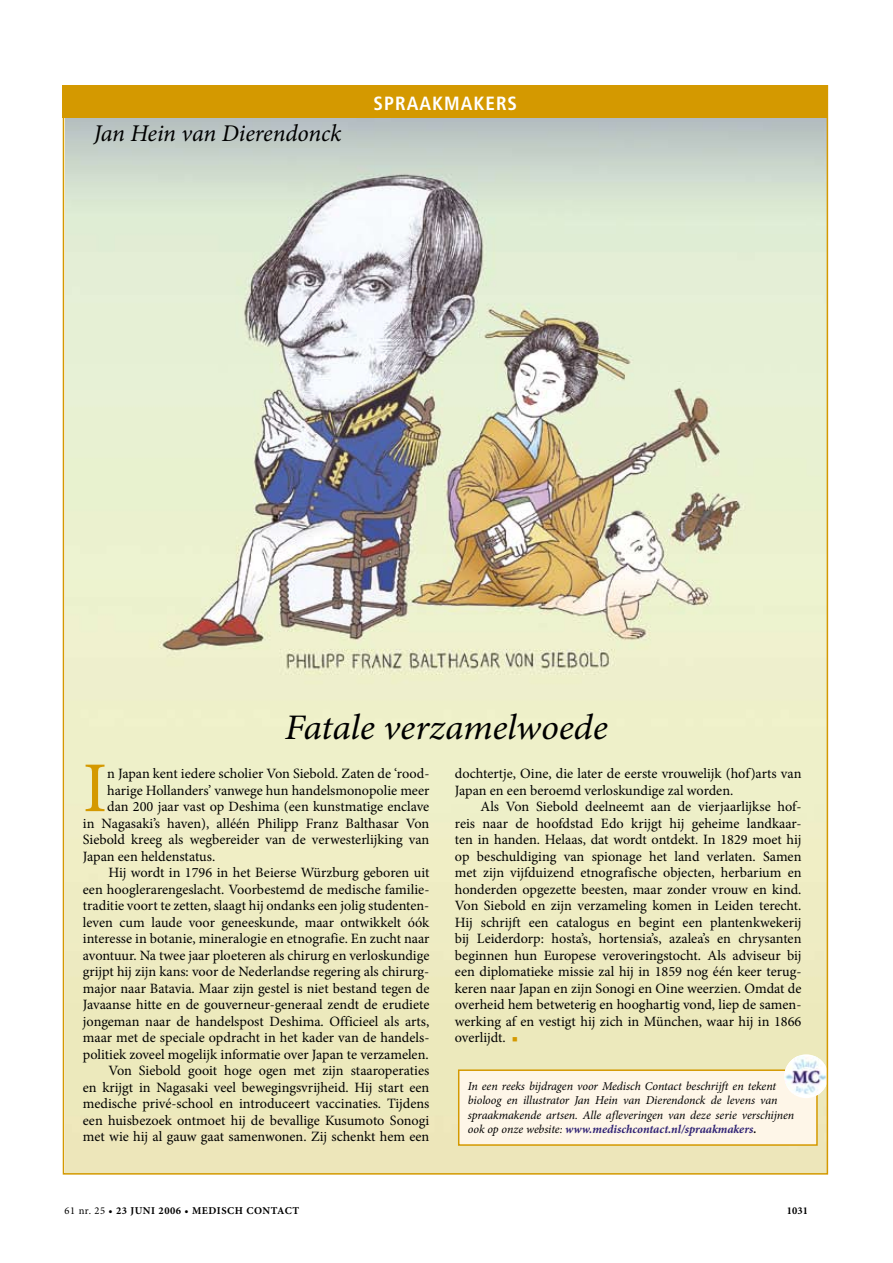
<style>
.page{position:relative;width:893px;height:1263px;background:#fff}
.page>*{position:absolute;margin:0;border:0;box-sizing:border-box;transform-origin:0 0}
.t1{font:71.55px "Minion Pro";color:#d49900}
.t2{font:italic 36px "Minion Pro";letter-spacing:-.005em;color:#000;scale:1.05 1}
.t3{font:italic 24px "Minion Pro";letter-spacing:-.005em;color:#000}
.t4{font:700 condensed 19.2px "Frutiger";letter-spacing:.055em;color:#fff}
.t5{font:14.25px/16.5px "Minion Pro";color:#000}
.t6{font:italic 12px/14.2px "Minion Pro";letter-spacing:-.005em;color:#000}
.t7{font:700 10.5px "Minion Pro";letter-spacing:.05em;color:#000}
.s1{color:#d49900}
.s2{font-weight:700;color:#2f2274}
.s3{font-weight:700}
.s4{font-weight:400}
</style>
<div class="page">
<img style="left:66px;top:117px;width:759px;height:1054px">
<div style="left:63px;top:85px;width:765px;height:32px;background:#d49900"></div>
<div style="left:459px;top:1070px;width:358px;height:75px;background:#fef6e8"></div>
<div style="left:458px;top:1069px;width:360px;height:77px;border:2px solid #d49900"></div>
<svg style="left:784px;top:1054px;width:44px;height:44px"></svg>
<img style="left:785px;top:1056px;width:40px;height:39px">
<h3 class="t3" style="left:94px;top:117px;width:249px">Jan Hein van Dierendonck</h3>
<h3 class="t4" style="left:374px;top:92px;width:145px">SPRAAKMAKERS</h3>
<h2 class="t2" style="left:285px;top:702px;width:309px">Fatale verzamelwoede</h2>
<h1 class="t1" style="left:83px;top:740px;width:26px">I</h1>
<p class="t5" style="left:107px;top:765px;width:324px">n Japan kent iedere scholier Von Siebold. Zaten de ‘rood-</p>
<p class="t5" style="left:107px;top:782px;width:324px">harige Hollanders’ vanwege hun handelsmonopolie meer</p>
<p class="t5" style="left:107px;top:798px;width:324px">dan 200 jaar vast op Deshima (een kunstmatige enclave</p>
<p class="t5" style="left:83px;top:815px;width:348px">in Nagasaki’s haven), alléén Philipp Franz Balthasar Von</p>
<p class="t5" style="left:83px;top:831px;width:348px">Siebold kreeg als wegbereider van de verwesterlijking van</p>
<p class="t5" style="left:83px;top:848px;width:134px">Japan een heldenstatus.</p>
<p class="t5" style="left:108px;top:864px;width:322px">Hij wordt in 1796 in het Beierse Würzburg geboren uit</p>
<p class="t5" style="left:83px;top:881px;width:348px">een hooglerarengeslacht. Voorbestemd de medische familie-</p>
<p class="t5" style="left:83px;top:897px;width:348px">traditie voort te zetten, slaagt hij ondanks een jolig studenten-</p>
<p class="t5" style="left:83px;top:914px;width:348px">leven cum laude voor geneeskunde, maar ontwikkelt óók</p>
<p class="t5" style="left:83px;top:930px;width:348px">interesse in botanie, mineralogie en etnografie. En zucht naar</p>
<p class="t5" style="left:83px;top:947px;width:348px">avontuur. Na twee jaar ploeteren als chirurg en verloskundige</p>
<p class="t5" style="left:83px;top:963px;width:346px">grijpt hij zijn kans: voor de Nederlandse regering als chirurg-</p>
<p class="t5" style="left:83px;top:980px;width:348px">major naar Batavia. Maar zijn gestel is niet bestand tegen de</p>
<p class="t5" style="left:83px;top:996px;width:348px">Javaanse hitte en de gouverneur-generaal zendt de erudiete</p>
<p class="t5" style="left:83px;top:1013px;width:348px">jongeman naar de handelspost Deshima. Officieel als arts,</p>
<p class="t5" style="left:83px;top:1029px;width:348px">maar met de speciale opdracht in het kader van de handels-</p>
<p class="t5" style="left:83px;top:1046px;width:347px">politiek zoveel mogelijk informatie over Japan te verzamelen.</p>
<p class="t5" style="left:108px;top:1062px;width:323px">Von Siebold gooit hoge ogen met zijn staaroperaties</p>
<p class="t5" style="left:83px;top:1079px;width:348px">en krijgt in Nagasaki veel bewegingsvrijheid. Hij start een</p>
<p class="t5" style="left:83px;top:1095px;width:348px">medische privé-school en introduceert vaccinaties. Tijdens</p>
<p class="t5" style="left:83px;top:1112px;width:348px">een huisbezoek ontmoet hij de bevallige Kusumoto Sonogi</p>
<p class="t5" style="left:83px;top:1128px;width:348px">met wie hij al gauw gaat samenwonen. Zij schenkt hem een</p>
<p class="t5" style="left:455px;top:765px;width:348px">dochtertje, Oine, die later de eerste vrouwelijk (hof)arts van<br>Japan en een beroemd verloskundige zal worden.</p>
<p class="t5" style="left:455px;top:798px;width:348px;text-align:justify;text-indent:26px">Als Von Siebold deelneemt aan de vierjaarlijkse hof&shy;reis naar de hoofdstad Edo krijgt hij geheime landkaar&shy;ten in handen. Helaas, dat wordt ontdekt. In 1829 moet hij op beschuldiging van spionage het land verlaten. Samen met zijn vijfduizend etnografische objecten, herbarium en honderden opgezette beesten, maar zonder vrouw en kind.<br>Von Siebold en zijn verzameling komen in Leiden terecht.<br>Hij schrijft een catalogus en begint een plantenkwekerij bij Leiderdorp: hosta’s, hortensia’s, azalea’s en chrysanten beginnen hun Europese veroveringstocht. Als adviseur bij een diplomatieke missie zal hij in 1859 nog één keer terug&shy;keren naar Japan en zijn Sonogi en Oine weerzien. Omdat de overheid hem betweterig en hooghartig vond, liep de samen&shy;werking af en vestigt hij zich in München, waar hij in 1866 overlijdt. <span class="s1">■</span></p>
<p class="t6" style="left:468px;top:1079px;width:328px">In een reeks bijdragen voor Medisch Contact beschrijft en tekent bioloog en illustrator Jan Hein van Dierendonck de levens van spraakmakende artsen. Alle afleveringen van deze serie verschijnen ook op onze website: <span class="s2">www.medischcontact.nl/spraakmakers</span><span class="s3">.</span></p>
<p class="t7" style="left:65px;top:1203px;width:236px"><span class="s4">61 nr. 25</span> • 23 JUNI 2006 • MEDISCH CONTACT</p>
<p class="t7" style="left:787px;top:1203px;width:22px">1031</p>
</div>
